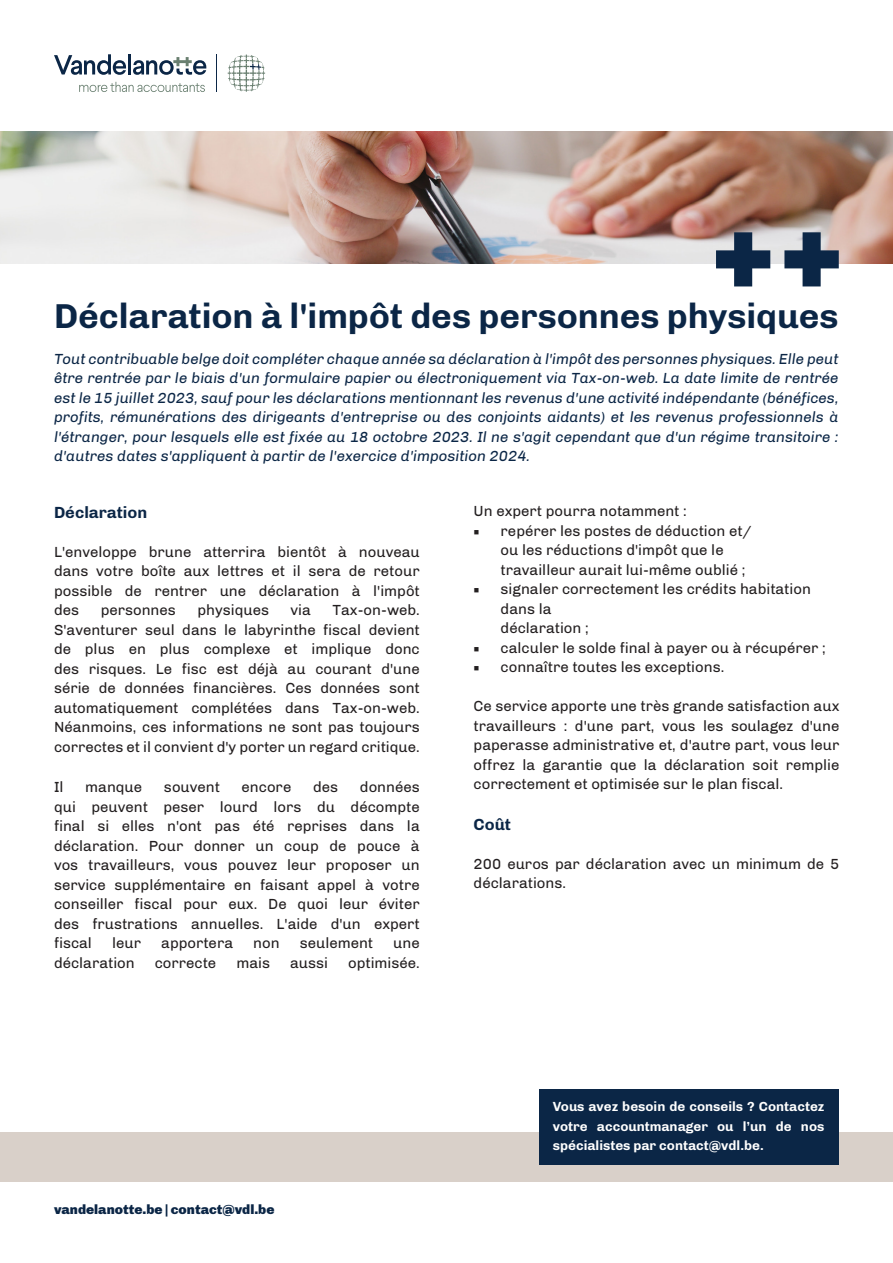
<style>
.page{position:relative;width:893px;height:1263px;background:#fff}
.page>*{position:absolute;margin:0;border:0;box-sizing:border-box;transform-origin:0 0}
.Titel{font:700 35.4px "Chivo";letter-spacing:-.005em;color:#0b2646}
.Ondertitel{font:700 16.5px "Chivo";color:#0b2646}
.Copy{font:15px/19.5px "Chivo";color:#231f20;text-align:justify}
.Inleiding{font:italic 15px/19.5px "Chivo";color:#0b2646;text-align:justify}
.Kader{font:700 13.5px/19.5px "Chivo";color:#fff;text-align:justify}
.t1{font:900 13.5px "Chivo";color:#0b2646}
.s1{font-family:"Minion Pro"}
</style>
<div class="page">
<svg style="left:228px;top:54px;width:38px;height:38px"></svg>
<svg style="left:79px;top:82px;width:126px;height:10px"></svg>
<svg style="left:54px;top:54px;width:72px;height:21px"></svg>
<hr style="left:128px;top:54px;width:3px;height:20px;background:#0b2646">
<svg style="left:133px;top:57px;width:73px;height:18px"></svg>
<hr style="left:217px;top:54px;width:1px;height:38px;background:#0b2646">
<div style="left:0;top:1132px;width:893px;height:50px;background:#d9d0c9"></div>
<img style="left:0;top:132px;width:893px;height:132px">
<svg style="left:784px;top:232px;width:55px;height:54px"></svg>
<svg style="left:716px;top:232px;width:54px;height:54px"></svg>
<div style="left:539px;top:1089px;width:299px;height:76px;background:#0b2646"></div>
<p class="Titel" style="left:54px;top:295px;width:786px">Déclaration à l'impôt des personnes physiques</p>
<p class="Inleiding" style="left:54px;top:349px;width:786px">Tout contribuable belge doit compléter chaque année sa déclaration à l'impôt des personnes physiques. Elle peut être rentrée par le biais d'un formulaire papier ou électroniquement via Tax-on-web. La date limite de rentrée est le 15 juillet 2023, sauf pour les déclarations mentionnant les revenus d'une activité indépendante (bénéfices, profits, rémunérations des dirigeants d'entreprise ou des conjoints aidants) et les revenus professionnels à l'étranger, pour lesquels elle est fixée au 18 octobre 2023. Il ne s'agit cependant que d'un régime transitoire : d'autres dates s'appliquent à partir de l'exercice d'imposition 2024.</p>
<p class="Ondertitel" style="left:54px;top:502px;width:95px">Déclaration</p>
<p class="Copy" style="left:54px;top:542px;width:367px">L'enveloppe brune atterrira bientôt à nouveau dans votre boîte aux lettres et il sera de retour possible de rentrer une déclaration à l'impôt des</p>
<p class="Copy" style="left:54px;top:600px;width:367px;text-indent:279px">Tax-on-web.<br>S'aventurer seul dans le labyrinthe fiscal devient de plus en plus complexe et implique donc des risques. Le fisc est déjà au courant d'une série de données financières. Ces données sont automatiquement complétées dans Tax-on-web.<br>Néanmoins, ces informations ne sont pas toujours correctes et il convient d'y porter un regard critique.</p>
<p class="Copy" style="left:54px;top:777px;width:11px">Il</p>
<p class="Copy" style="left:85px;top:777px;width:59px">manque</p>
<p class="Copy" style="left:164px;top:777px;width:57px">souvent</p>
<p class="Copy" style="left:242px;top:777px;width:51px">encore</p>
<p class="Copy" style="left:313px;top:777px;width:27px">des</p>
<p class="Copy" style="left:101px;top:600px;width:77px">personnes</p>
<p class="Copy" style="left:197px;top:600px;width:73px">physiques</p>
<p class="Copy" style="left:291px;top:600px;width:22px">via</p>
<p class="Copy" style="left:54px;top:777px;width:367px;text-indent:306px">données qui peuvent peser lourd lors du décompte final si elles n'ont pas été reprises dans la déclaration. Pour donner un coup de pouce à vos travailleurs, vous pouvez leur proposer un service supplémentaire en faisant appel à votre conseiller fiscal pour eux. De quoi leur éviter des frustrations annuelles. L'aide d'un expert fiscal</p>
<p class="Copy" style="left:112px;top:933px;width:30px">leur</p>
<p class="Copy" style="left:161px;top:933px;width:73px">apportera</p>
<p class="Copy" style="left:253px;top:933px;width:28px">non</p>
<p class="Copy" style="left:300px;top:933px;width:75px">seulement</p>
<p class="Copy" style="left:393px;top:933px;width:28px">une</p>
<p class="Copy" style="left:54px;top:953px;width:82px">déclaration</p>
<p class="Copy" style="left:155px;top:953px;width:63px">correcte</p>
<p class="Copy" style="left:236px;top:953px;width:35px">mais</p>
<p class="Copy" style="left:290px;top:953px;width:39px">aussi</p>
<p class="Copy" style="left:348px;top:953px;width:73px">optimisée.</p>
<p class="t1" style="left:54px;top:1202px;width:222px">vandelanotte.be | contact@vdl.be</p>
<p class="Copy" style="left:474px;top:501px;width:214px">Un expert pourra notamment :</p>
<p class="Copy" style="left:501px;top:521px;width:252px;text-align:left;text-indent:-27px"><span class="s1">■</span> repérer les postes de déduction et/ ou les réductions d'impôt que le travailleur aurait lui-même oublié ;</p>
<p class="Copy" style="left:501px;top:579px;width:312px;text-align:left;text-indent:-27px"><span class="s1">■</span> signaler correctement les crédits habitation dans la<br>déclaration ;</p>
<p class="Copy" style="left:474px;top:638px;width:353px"><span class="s1">■</span> calculer le solde final à payer ou à récupérer ;</p>
<p class="Copy" style="left:474px;top:657px;width:252px"><span class="s1">■</span> connaître toutes les exceptions.</p>
<p class="Copy" style="left:474px;top:696px;width:367px">Ce service apporte une très grande satisfaction aux travailleurs : d'une part, vous les soulagez d'une paperasse administrative et, d'autre part, vous leur offrez la garantie que la déclaration soit remplie correctement et optimisée sur le plan fiscal.</p>
<p class="Ondertitel" style="left:474px;top:814px;width:39px">Coût</p>
<p class="Copy" style="left:474px;top:854px;width:367px">200 euros par déclaration avec un minimum de 5 déclarations.</p>
<p class="Kader" style="left:553px;top:1097px;width:273px">Vous avez besoin de conseils ? Contactez votre accountmanager ou l’un de nos spécialistes par contact@vdl.be.</p>
</div>
